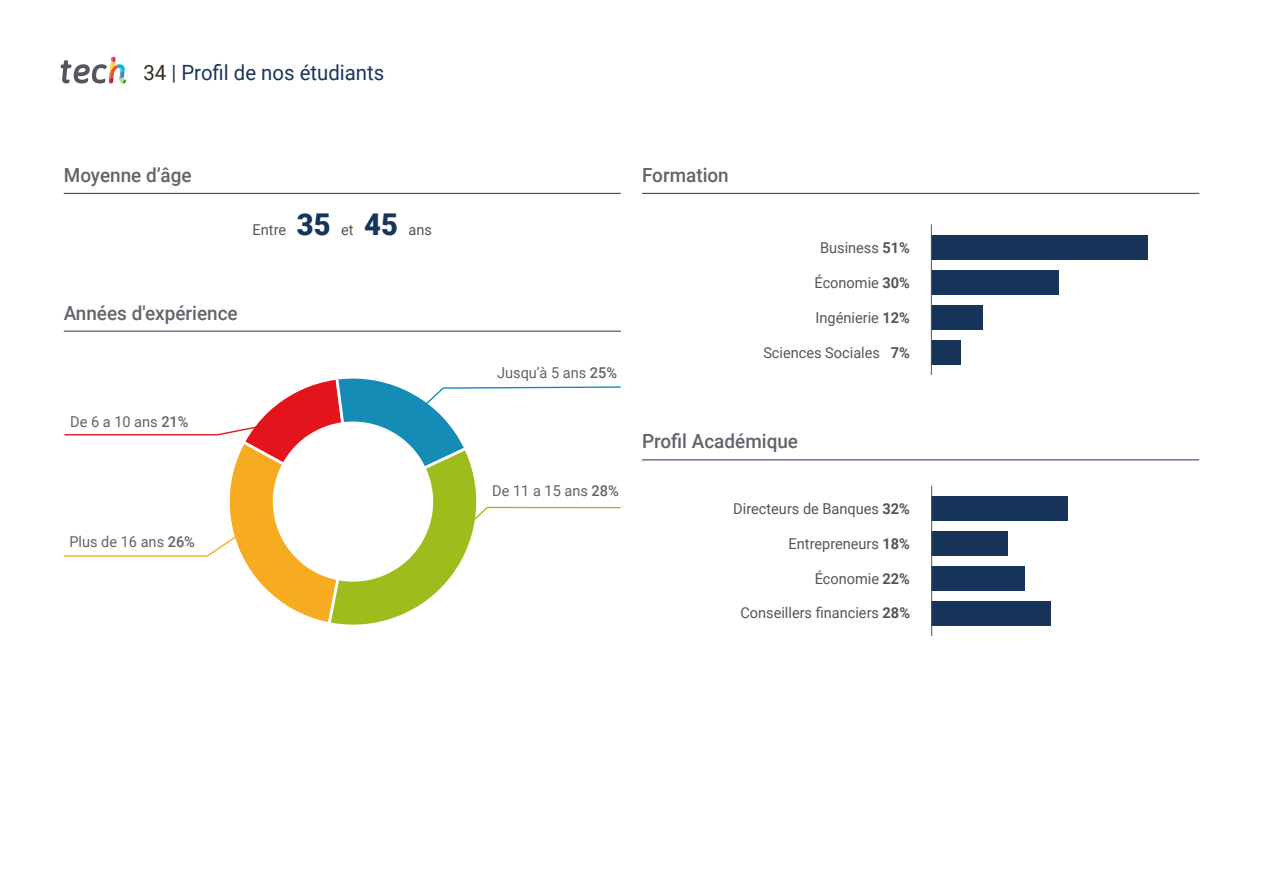
<style>
.page{position:relative;width:1263px;height:893px;background:#fff}
.page>*{position:absolute;margin:0;border:0;box-sizing:border-box;transform-origin:0 0}
.t1{font:21px "Roboto";color:#1a355c}
.t2{font:500 19.5px "Roboto";color:#61646a}
.t3{font:15px "Roboto";color:#52555b}
.t4{font:15px "Roboto";color:#636363}
.s1{color:#312e20}
.s2{font-weight:900;font-size:30px;color:#17355b}
.s3{font-weight:500}
.s4{font-weight:700}
</style>
<div class="page">
<hr style="left:64px;top:193px;width:557px;height:1px;background:#17355b">
<svg style="left:61px;top:57px;width:65px;height:27px"></svg>
<hr style="left:64px;top:331px;width:557px;height:1px;background:#17355b">
<svg style="left:64px;top:378px;width:557px;height:247px"></svg>
<hr style="left:642px;top:193px;width:557px;height:1px;background:#17355b">
<div style="left:931px;top:235px;width:217px;height:25px;background:#17355b"></div>
<div style="left:931px;top:270px;width:128px;height:25px;background:#17355b"></div>
<div style="left:931px;top:305px;width:51px;height:25px;background:#17355b"></div>
<div style="left:931px;top:340px;width:30px;height:25px;background:#17355b"></div>
<hr style="left:931px;top:224px;width:1px;height:151px;background:#52555b">
<hr style="left:642px;top:459px;width:557px;height:1px;background:#17355b">
<div style="left:932px;top:496px;width:136px;height:25px;background:#17355b"></div>
<div style="left:932px;top:531px;width:76px;height:25px;background:#17355b"></div>
<div style="left:932px;top:566px;width:93px;height:25px;background:#17355b"></div>
<div style="left:932px;top:601px;width:119px;height:25px;background:#17355b"></div>
<hr style="left:931px;top:486px;width:1px;height:150px;background:#52555b">
<h1 class="t1" style="left:144px;top:57px;width:242px"><span class="s1">34</span> | Profil de nos étudiants</h1>
<h2 class="t2" style="left:64px;top:161px;width:129px">Moyenne d’âge</h2>
<p class="t3" style="left:253px;top:219px;width:181px">Entre <span class="s2">35</span> et <span class="s2">45</span> ans</p>
<h2 class="t2" style="left:64px;top:300px;width:175px">Années d'expérience</h2>
<p class="t4" style="left:70px;top:411px;width:120px">De 6 a 10 ans <span class="s3">21%</span></p>
<p class="t4" style="left:69px;top:531px;width:127px">Plus de 16 ans <span class="s3">26%</span></p>
<p class="t4" style="left:497px;top:362px;width:121px">Jusqu’à 5 ans <span class="s3">25%</span></p>
<p class="t4" style="left:492px;top:480px;width:128px">De 11 a 15 ans <span class="s3">28%</span></p>
<h2 class="t2" style="left:642px;top:161px;width:88px">Formation</h2>
<p class="t3" style="left:820px;top:237px;width:91px">Business <span class="s4">51%</span></p>
<p class="t3" style="left:814px;top:272px;width:97px">Économie <span class="s4">30%</span></p>
<p class="t3" style="left:816px;top:307px;width:96px">Ingénierie <span class="s4">12%</span></p>
<p class="t3" style="left:763px;top:342px;width:148px">Sciences Sociales <span class="s4">7%</span></p>
<h2 class="t2" style="left:642px;top:428px;width:157px">Profil Académique</h2>
<p class="t3" style="left:733px;top:498px;width:178px">Directeurs de Banques <span class="s4">32%</span></p>
<p class="t3" style="left:789px;top:533px;width:123px">Entrepreneurs <span class="s4">18%</span></p>
<p class="t3" style="left:815px;top:568px;width:97px">Économie <span class="s4">22%</span></p>
<p class="t3" style="left:740px;top:603px;width:171px">Conseillers financiers <span class="s4">28%</span></p>
</div>
